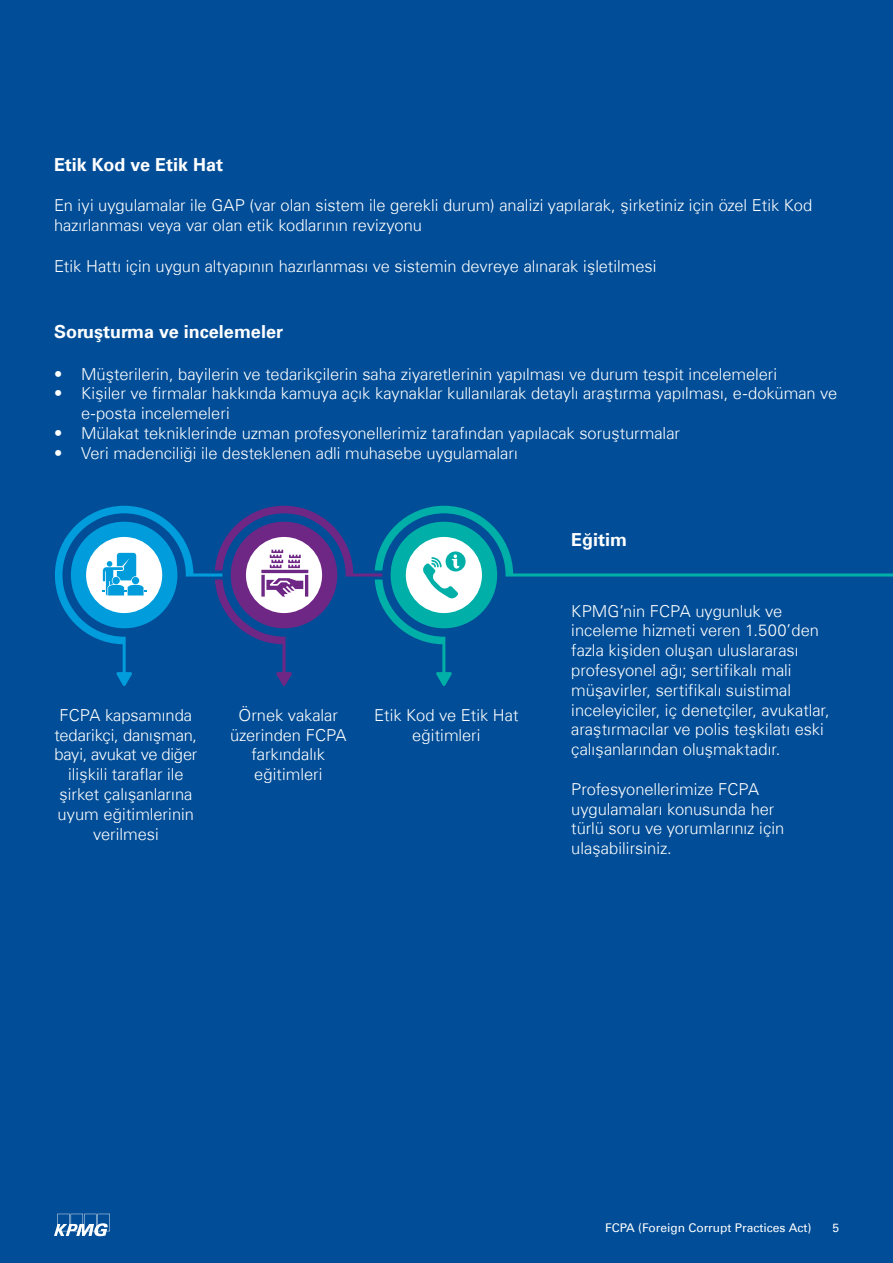
<style>
.page{position:relative;width:893px;height:1263px;background:#014d97}
.page>*{position:absolute;margin:0;border:0;box-sizing:border-box;transform-origin:0 0}
.Title_112_pt{font:700 18px "Universfor KPMG";color:#fff}
.Title_112_pt-2{font:300 16.5px/19.8px "Universfor KPMG";color:#fff}
.Folio_Left{font:12px "Universfor KPMG";color:#fff}
</style>
<div class="page">
<svg style="left:55px;top:506px;width:838px;height:180px"></svg>
<svg style="left:54px;top:1214px;width:56px;height:22px"></svg>
<p class="Title_112_pt" style="left:54px;top:154px;width:171px">Etik Kod ve Etik Hat</p>
<p class="Title_112_pt-2" style="left:54px;top:195px;width:760px">En iyi uygulamalar ile GAP (var olan sistem ile gerekli durum) analizi yapılarak, şirketiniz için özel Etik Kod hazırlanması veya var olan etik kodlarının revizyonu</p>
<p class="Title_112_pt-2" style="left:54px;top:257px;width:604px">Etik Hattı için uygun altyapının hazırlanması ve sistemin devreye alınarak işletilmesi</p>
<p class="Title_112_pt" style="left:54px;top:321px;width:230px">Soruşturma ve incelemeler</p>
<p class="Title_112_pt-2" style="left:54px;top:364px;width:725px">• Müşterilerin, bayilerin ve tedarikçilerin saha ziyaretlerinin yapılması ve durum tespit incelemeleri</p>
<p class="Title_112_pt-2" style="left:81px;top:384px;width:758px;text-indent:-27px">• Kişiler ve firmalar hakkında kamuya açık kaynaklar kullanılarak detaylı araştırma yapılması, e-doküman ve e-posta incelemeleri</p>
<p class="Title_112_pt-2" style="left:54px;top:423px;width:627px">• Mülakat tekniklerinde uzman profesyonellerimiz tarafından yapılacak soruşturmalar</p>
<p class="Title_112_pt-2" style="left:54px;top:443px;width:465px">• Veri madenciliği ile desteklenen adli muhasebe uygulamaları</p>
<p class="Title_112_pt-2" style="left:230px;top:705px;width:118px;text-align:center">Örnek vakalar üzerinden FCPA farkındalık eğitimleri</p>
<p class="Title_112_pt-2" style="left:55px;top:705px;width:144px;text-align:center">FCPA kapsamında tedarikçi, danışman, bayi, avukat ve diğer ilişkili taraflar ile şirket çalışanlarına uyum eğitimlerinin verilmesi</p>
<p class="Title_112_pt-2" style="left:374px;top:705px;width:146px;text-align:center">Etik Kod ve Etik Hat eğitimleri</p>
<p class="Title_112_pt" style="left:571px;top:528px;width:57px">Eğitim</p>
<p class="Title_112_pt-2" style="left:571px;top:601px;width:260px">KPMG’nin FCPA uygunluk ve inceleme hizmeti veren 1.500’den fazla kişiden oluşan uluslararası profesyonel ağı; sertifikalı mali müşavirler, sertifikalı suistimal inceleyiciler, iç denetçiler, avukatlar, araştırmacılar ve polis teşkilatı eski çalışanlarından oluşmaktadır.</p>
<p class="Title_112_pt-2" style="left:571px;top:779px;width:215px">Profesyonellerimize FCPA uygulamaları konusunda her türlü soru ve yorumlarınız için ulaşabilirsiniz.</p>
<p class="Folio_Left" style="left:605px;top:1220px;width:208px">FCPA (Foreign Corrupt Practices Act)</p>
<p class="Folio_Left" style="left:832px;top:1220px;width:8px">5</p>
</div>
